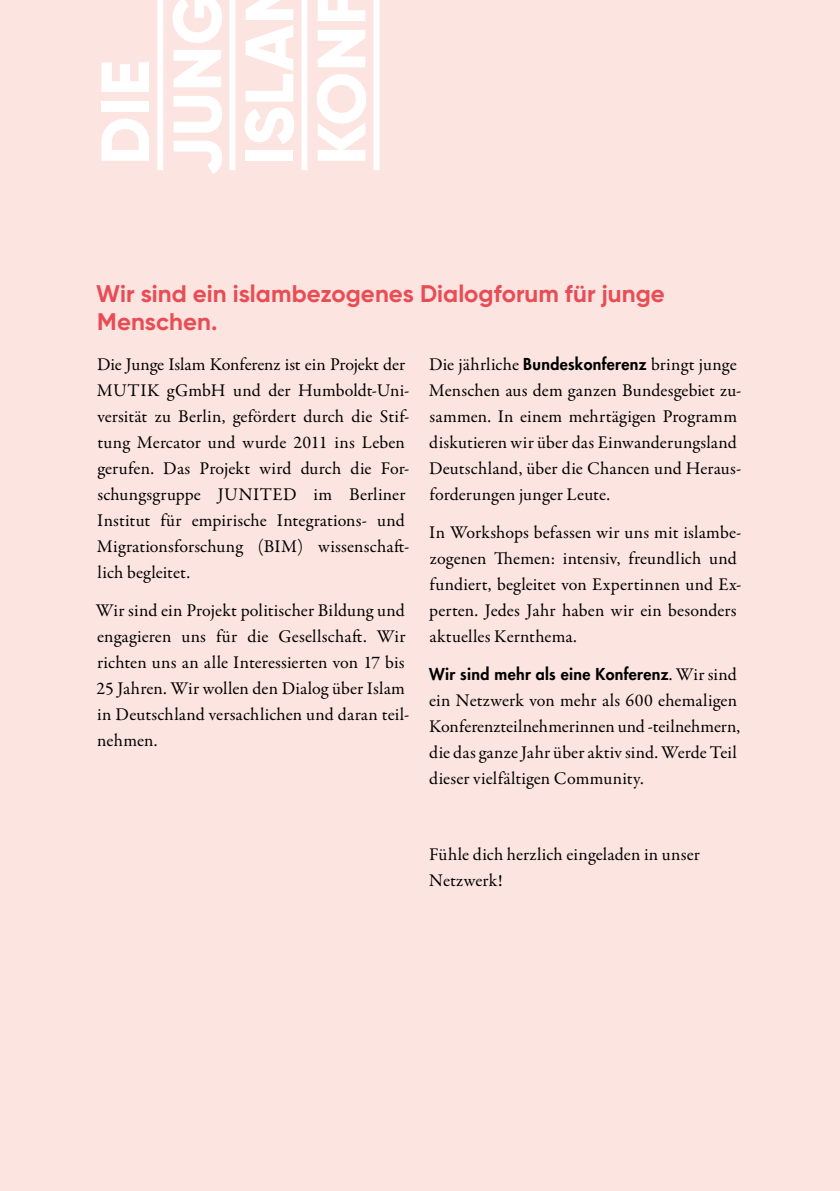
<style>
.page{position:relative;width:840px;height:1191px;background:#fff}
.page>*{position:absolute;margin:0;border:0;box-sizing:border-box;transform-origin:0 0}
.t1{font:800 68px/72px "Gilroy";letter-spacing:.01em;color:#fff}
.t2{font:700 24px/28px "Gilroy";color:#eb5761}
.t3{font:18px/26px "Garamond Premr Pro";letter-spacing:.005em;color:#000}
.t4{font:800 16px "Futura Std";letter-spacing:.02em;color:#000}
.s1{font-family:"Futura Std";font-weight:800;font-size:16px}
.s2{font-family:"Garamond Premr Pro";font-weight:400;font-size:18px}
</style>
<div class="page">
<div style="left:0;top:0;width:839px;height:1191px;background:#fce4e0"></div>
<div style="left:157px;top:0;width:6px;height:170px;background:#fff"></div>
<div style="left:229px;top:0;width:6px;height:170px;background:#fff"></div>
<div style="left:301px;top:0;width:6px;height:170px;background:#fff"></div>
<div style="left:373px;top:0;width:6px;height:170px;background:#fff"></div>
<h1 class="t1" style="left:89px;top:176px;width:188px;rotate:-90deg">DIE<br>JUNG<br>ISLA<br>KONF</h1>
<h2 class="t2" style="left:96px;top:279px;width:570px">Wir sind ein islambezogenes Dialogforum für junge<br>Menschen.</h2>
<p class="t3" style="left:97px;top:352px;width:314px">Die Junge Islam Konferenz ist ein Projekt der MUTIK gGmbH und der Humboldt‑Uni‑ versität zu Berlin, gefördert durch die Stif‑ tung Mercator und wurde 2011 ins Leben gerufen. Das Projekt wird durch die For‑ schungsgruppe JUNITED im Berliner Institut für empirische Integrations- und Migrationsforschung (BIM) wissenschaft‑ lich begleitet.</p>
<p class="t3" style="left:96px;top:598px;width:315px">Wir sind ein Projekt politischer Bildung und engagieren uns für die Gesellschaft. Wir richten uns an alle Interessierten von 17 bis 25 Jahren. Wir wollen den Dialog über Islam in Deutschland versachlichen und daran teil‑ nehmen.</p>
<p class="t3" style="left:428px;top:352px;width:314px">Die jährliche <span class="s1">Bundeskonferenz</span> bringt junge Menschen aus dem ganzen Bundesgebiet zu‑ sammen. In einem mehrtägigen Programm diskutieren wir über das Einwanderungsland Deutschland, über die Chancen und Heraus‑ forderungen junger Leute.</p>
<p class="t3" style="left:429px;top:520px;width:313px">In Workshops befassen wir uns mit islambe‑ zogenen Themen: intensiv, freundlich und fundiert, begleitet von Expertinnen und Ex‑ perten. Jedes Jahr haben wir ein besonders aktuelles Kernthema.</p>
<p class="t4" style="left:429px;top:664px;width:309px">Wir sind mehr als eine Konferenz<span class="s2">. Wir sind</span></p>
<p class="t3" style="left:429px;top:688px;width:312px">ein Netzwerk von mehr als 600 ehemaligen Konferenzteilnehmerinnen und -teilnehmern, die das ganze Jahr über aktiv sind. Werde Teil dieser vielfältigen Community.</p>
<p class="t3" style="left:429px;top:842px;width:272px">Fühle dich herzlich eingeladen in unser<br>Netzwerk!</p>
</div>
